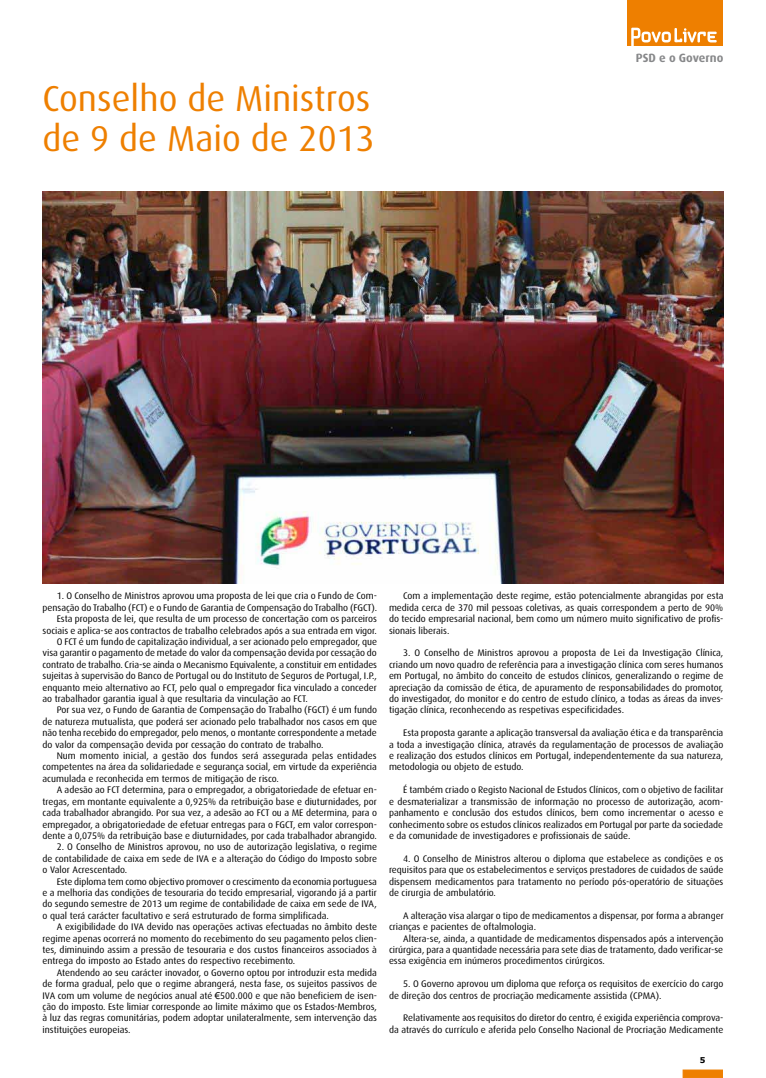
<style>
.page{position:relative;width:766px;height:1078px;background:#fff}
.page>*{position:absolute;margin:0;border:0;box-sizing:border-box;transform-origin:0 0}
.t1{font:36px/40px "Dax";color:#ee7f00}
.t2{font:700 12px "Dax";color:#87888a}
.t3{font:9.5px/11.4px "Dax";color:#000;text-align:justify}
.t4{font:700 8px "Verdana";color:#000}
.s1{font-family:"Arial"}
</style>
<div class="page">
<div style="left:682px;top:1069px;width:40px;height:8px;background:#ee7f00;border:1px solid #ee7f00"></div>
<div style="left:626px;top:0;width:96px;height:45px;background:#ee7f00"></div>
<svg style="left:631px;top:28px;width:85px;height:18px"></svg>
<img style="left:43px;top:192px;width:680px;height:391px">
<h1 class="t1" style="left:43px;top:79px;width:333px">Conselho de Ministros de 9 de Maio de 2013</h1>
<p class="t2" style="left:635px;top:51px;width:89px">PSD e o Governo</p>
<p class="t3" style="left:57px;top:590px;width:322px">1. O Conselho de Ministros aprovou uma proposta de lei que cria o Fundo de Com-</p>
<p class="t3" style="left:43px;top:601px;width:336px">pensação do Trabalho (FCT) e o Fundo de Garantia de Compensação do Trabalho (FGCT).</p>
<p class="t3" style="left:57px;top:613px;width:322px">Esta proposta de lei, que resulta de um processo de concertação com os parceiros</p>
<p class="t3" style="left:43px;top:624px;width:336px">sociais e aplica-se aos contractos de trabalho celebrados após a sua entrada em vigor.</p>
<p class="t3" style="left:57px;top:636px;width:322px">O FCT é um fundo de capitalização individual, a ser acionado pelo empregador, que</p>
<p class="t3" style="left:43px;top:647px;width:335px">visa garantir o pagamento de metade do valor da compensação devida por cessação do</p>
<p class="t3" style="left:43px;top:658px;width:336px">contrato de trabalho. Cria-se ainda o Mecanismo Equivalente, a constituir em entidades</p>
<p class="t3" style="left:43px;top:670px;width:336px">sujeitas à supervisão do Banco de Portugal ou do Instituto de Seguros de Portugal, I.P.,</p>
<p class="t3" style="left:43px;top:681px;width:336px">enquanto meio alternativo ao FCT, pelo qual o empregador fica vinculado a conceder</p>
<p class="t3" style="left:43px;top:693px;width:267px">ao trabalhador garantia igual à que resultaria da vinculação ao FCT.</p>
<p class="t3" style="left:57px;top:704px;width:322px">Por sua vez, o Fundo de Garantia de Compensação do Trabalho (FGCT) é um fundo</p>
<p class="t3" style="left:43px;top:715px;width:336px">de natureza mutualista, que poderá ser acionado pelo trabalhador nos casos em que</p>
<p class="t3" style="left:43px;top:727px;width:335px">não tenha recebido do empregador, pelo menos, o montante correspondente a metade</p>
<p class="t3" style="left:43px;top:738px;width:282px">do valor da compensação devida por cessação do contrato de trabalho.</p>
<p class="t3" style="left:57px;top:750px;width:321px">Num momento inicial, a gestão dos fundos será assegurada pelas entidades</p>
<p class="t3" style="left:43px;top:761px;width:336px">competentes na área da solidariedade e segurança social, em virtude da experiência</p>
<p class="t3" style="left:43px;top:772px;width:238px">acumulada e reconhecida em termos de mitigação de risco.</p>
<p class="t3" style="left:57px;top:784px;width:321px">A adesão ao FCT determina, para o empregador, a obrigatoriedade de efetuar en-</p>
<p class="t3" style="left:43px;top:795px;width:336px">tregas, em montante equivalente a 0,925% da retribuição base e diuturnidades, por</p>
<p class="t3" style="left:43px;top:807px;width:336px">cada trabalhador abrangido. Por sua vez, a adesão ao FCT ou a ME determina, para o</p>
<p class="t3" style="left:43px;top:818px;width:336px">empregador, a obrigatoriedade de efetuar entregas para o FGCT, em valor correspon-</p>
<p class="t3" style="left:43px;top:829px;width:336px">dente a 0,075% da retribuição base e diuturnidades, por cada trabalhador abrangido.</p>
<p class="t3" style="left:43px;top:841px;width:336px;text-indent:14px">2. O Conselho de Ministros aprovou, no uso de autorização legislativa, o regime de contabilidade de caixa em sede de IVA e a alteração do Código do Imposto sobre o Valor Acrescentado.</p>
<p class="t3" style="left:43px;top:875px;width:336px;text-indent:14px">Este diploma tem como objectivo promover o crescimento da economia portuguesa e a melhoria das condições de tesouraria do tecido empresarial, vigorando já a partir do segundo semestre de 2013 um regime de contabilidade de caixa em sede de IVA, o qual terá carácter facultativo e será estruturado de forma simplificada.</p>
<p class="t3" style="left:43px;top:921px;width:336px;text-indent:14px">A exigibilidade do IVA devido nas operações activas efectuadas no âmbito deste regime apenas ocorrerá no momento do recebimento do seu pagamento pelos clien&shy;tes, diminuindo assim a pressão de tesouraria e dos custos financeiros associados à entrega do imposto ao Estado antes do respectivo recebimento.</p>
<p class="t3" style="left:43px;top:966px;width:336px;text-indent:14px">Atendendo ao seu carácter inovador, o Governo optou por introduzir esta medida de forma gradual, pelo que o regime abrangerá, nesta fase, os sujeitos passivos de IVA com um volume de negócios anual até <span class="s1">€</span>500.000 e que não beneficiem de isen&shy;ção do imposto. Este limiar corresponde ao limite máximo que os Estados-Membros, à luz das regras comunitárias, podem adoptar unilateralmente, sem intervenção das instituições europeias.</p>
<p class="t3" style="left:389px;top:590px;width:336px;text-indent:14px">Com a implementação deste regime, estão potencialmente abrangidas por esta medida cerca de 370 mil pessoas coletivas, as quais correspondem a perto de 90% do tecido empresarial nacional, bem como um número muito significativo de profis&shy;sionais liberais.</p>
<p class="t3" style="left:389px;top:647px;width:336px;text-indent:14px">3. O Conselho de Ministros aprovou a proposta de Lei da Investigação Clínica, criando um novo quadro de referência para a investigação clínica com seres humanos em Portugal, no âmbito do conceito de estudos clínicos, generalizando o regime de apreciação da comissão de ética, de apuramento de responsabilidades do promotor, do investigador, do monitor e do centro de estudo clínico, a todas as áreas da inves&shy;tigação clínica, reconhecendo as respetivas especificidades.</p>
<p class="t3" style="left:389px;top:727px;width:336px;text-indent:14px">Esta proposta garante a aplicação transversal da avaliação ética e da transparência a toda a investigação clínica, através da regulamentação de processos de avaliação e realização dos estudos clínicos em Portugal, independentemente da sua natureza, metodologia ou objeto de estudo.</p>
<p class="t3" style="left:389px;top:784px;width:336px;text-indent:14px">É também criado o Registo Nacional de Estudos Clínicos, com o objetivo de facilitar e desmaterializar a transmissão de informação no processo de autorização, acom&shy;panhamento e conclusão dos estudos clínicos, bem como incrementar o acesso e conhecimento sobre os estudos clínicos realizados em Portugal por parte da sociedade e da comunidade de investigadores e profissionais de saúde.</p>
<p class="t3" style="left:389px;top:852px;width:336px;text-indent:14px">4. O Conselho de Ministros alterou o diploma que estabelece as condições e os requisitos para que os estabelecimentos e serviços prestadores de cuidados de saúde dispensem medicamentos para tratamento no período pós-operatório de situações de cirurgia de ambulatório.</p>
<p class="t3" style="left:389px;top:909px;width:336px;text-indent:14px">A alteração visa alargar o tipo de medicamentos a dispensar, por forma a abranger crianças e pacientes de oftalmologia.</p>
<p class="t3" style="left:389px;top:932px;width:336px;text-indent:14px">Altera-se, ainda, a quantidade de medicamentos dispensados após a intervenção cirúrgica, para a quantidade necessária para sete dias de tratamento, dado verificar-se essa exigência em inúmeros procedimentos cirúrgicos.</p>
<p class="t3" style="left:389px;top:978px;width:336px;text-indent:14px">5. O Governo aprovou um diploma que reforça os requisitos de exercício do cargo de direção dos centros de procriação medicamente assistida (CPMA).</p>
<p class="t3" style="left:389px;top:1012px;width:336px;text-align:right">Relativamente aos requisitos do diretor do centro, é exigida experiência comprova-<br>da através do currículo e aferida pelo Conselho Nacional de Procriação Medicamente</p>
<p class="t4" style="left:699px;top:1054px;width:7px">5</p>
</div>
